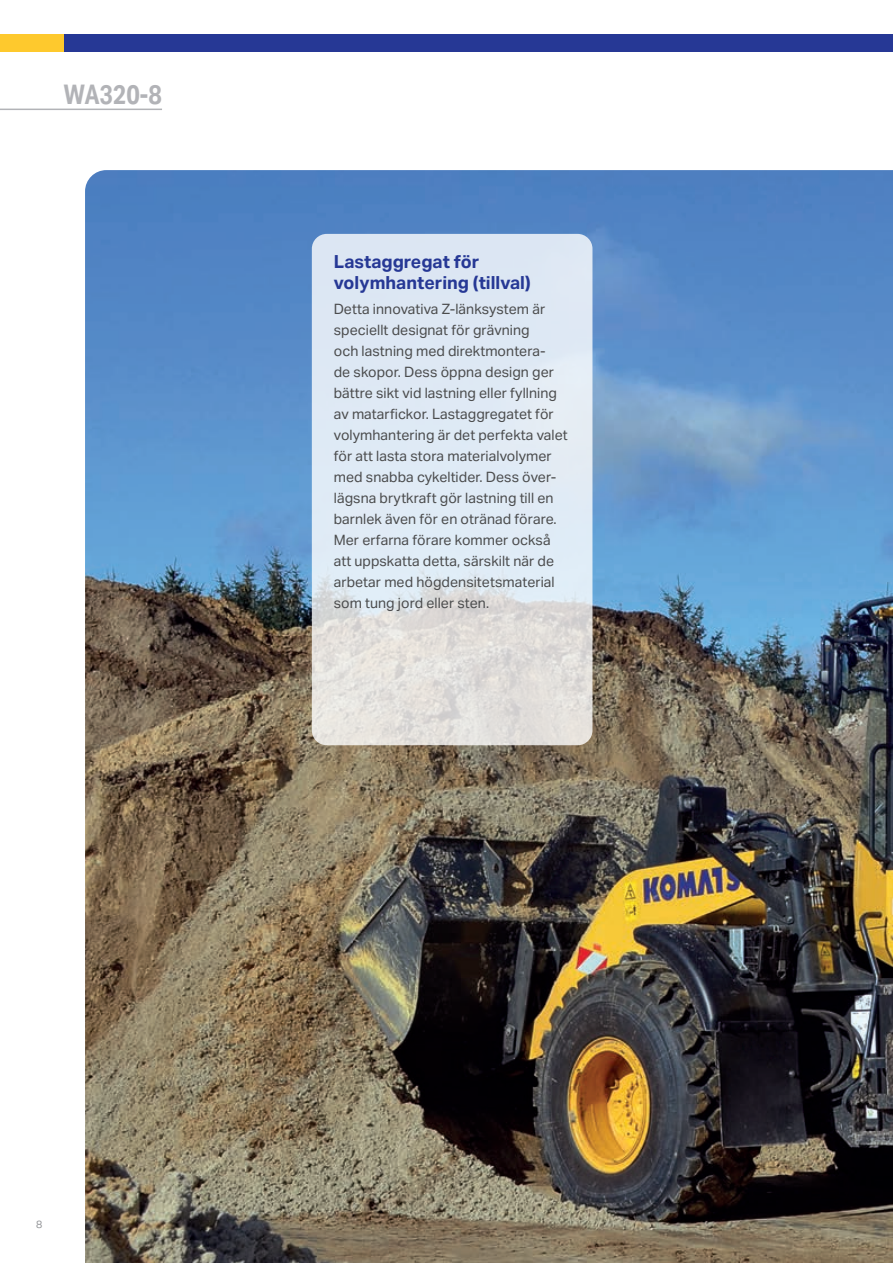
<style>
.page{position:relative;width:893px;height:1263px;background:#fff}
.page>*{position:absolute;margin:0;border:0;box-sizing:border-box;transform-origin:0 0}
.t1{font:700 27px "Aktiv Grotesk Cd";color:#b2b3b7}
.t2{font:700 18px/21px "Aktiv Grotesk";color:#263895}
.t3{font:14.25px/21px "Aktiv Grotesk";color:#4b4c4d}
.t4{font:10.5px "Aktiv Grotesk";color:#939598}
</style>
<div class="page">
<img style="left:85px;top:170px;width:808px;height:1093px">
<svg style="left:312px;top:234px;width:280px;height:511px;background:#dfe6ed"></svg>
<hr style="left:0;top:109px;width:162px;height:1px;background:#b2b3b7">
<div style="left:0;top:34px;width:143px;height:17px;background:#fec92d"></div>
<div style="left:64px;top:34px;width:829px;height:17px;background:#263895"></div>
<h1 class="t1" style="left:64px;top:79px;width:100px">WA320-8</h1>
<p class="t2" style="left:334px;top:251px;width:199px">Lastaggregat för volymhantering (tillval)</p>
<p class="t3" style="left:334px;top:299px;width:236px">Detta innovativa Z-länksystem är speciellt designat för grävning<br>och lastning med direktmontera-<br>de skopor. Dess öppna design ger bättre sikt vid lastning eller fyllning av matarfickor. Lastaggregatet för volymhantering är det perfekta valet för att lasta stora materialvolymer med snabba cykeltider. Dess över&shy;lägsna brytkraft gör lastning till en barnlek även för en otränad förare.<br>Mer erfarna förare kommer också att uppskatta detta, särskilt när de arbetar med högdensitetsmaterial som tung jord eller sten.</p>
<p class="t4" style="left:36px;top:1218px;width:8px">8</p>
</div>
